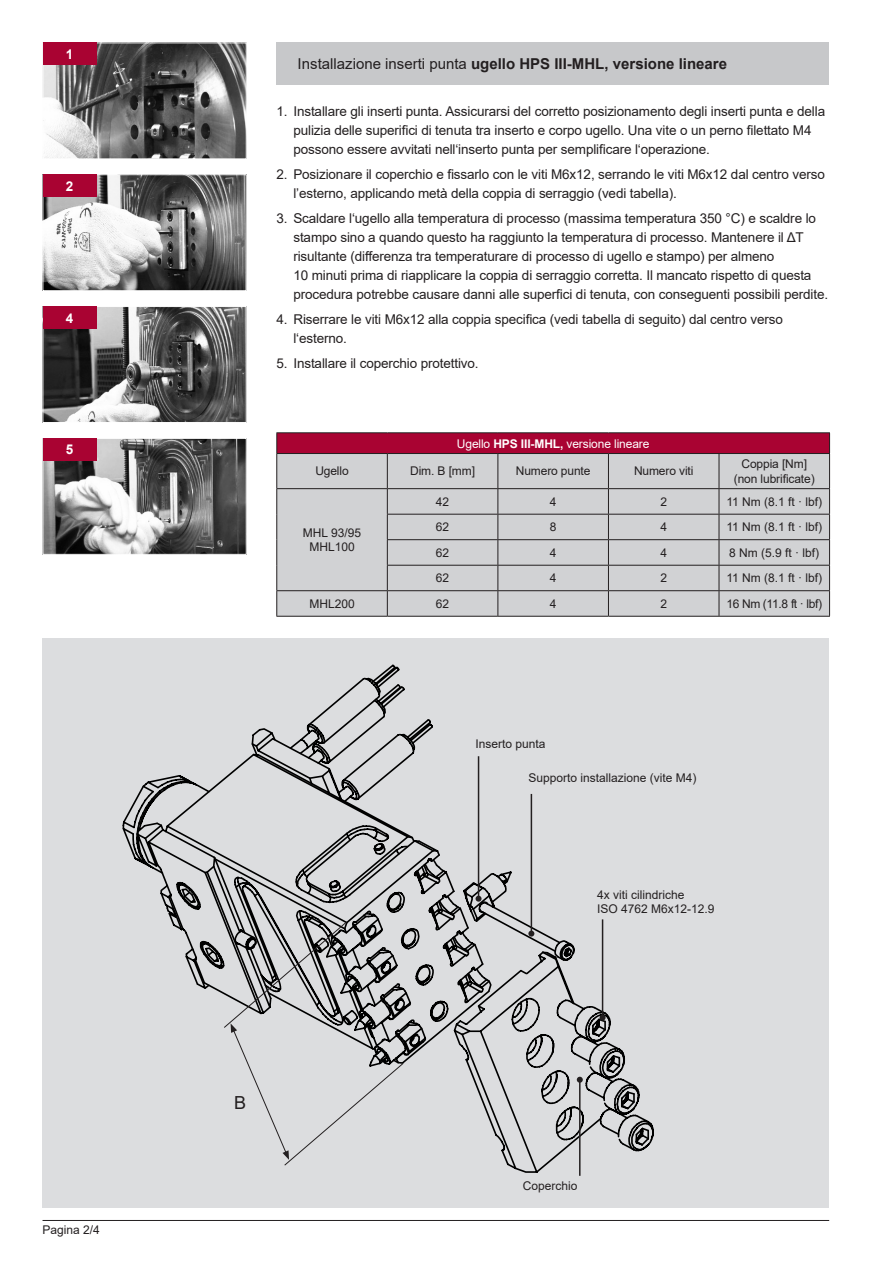
<style>
.page{position:relative;width:893px;height:1263px;background:#fff}
.page>*{position:absolute;margin:0;border:0;box-sizing:border-box;transform-origin:0 0}
.t1{font:18px "Arial";color:#231f20}
.t2{font:700 15px "Arial";color:#231f20}
.t3{font:13.5px/18.9px "Arial";letter-spacing:-.01em;color:#231f20}
.t4{font:700 13.5px "Arial";color:#fff}
.t5{font:12px/14.4px "Arial";color:#231f20;text-align:center}
.t6{font:12px "Arial";letter-spacing:-.01em;color:#fff}
.t7{font:12px "Arial";letter-spacing:-.03em;color:#231f20}
.s1{font-weight:400}
.s2{font-weight:700}
</style>
<div class="page">
<div style="left:276px;top:43px;width:553px;height:42px;background:#c7c8ca"></div>
<div style="left:43px;top:638px;width:786px;height:570px;background:#dcdddf"></div>
<hr style="left:579px;top:1080px;width:2px;height:96px;background:#231f20">
<hr style="left:43px;top:1220px;width:786px;height:1px;background:#231f20">
<div style="left:277px;top:433px;width:553px;height:20px;background:#a90332"></div>
<div style="left:277px;top:454px;width:552px;height:162px;background:#d1d2d4"></div>
<hr style="left:276px;top:432px;width:111px;height:1px;background:#231f20">
<svg style="left:276px;top:433px;width:1px;height:20px"></svg>
<hr style="left:387px;top:432px;width:111px;height:1px;background:#231f20">
<hr style="left:498px;top:432px;width:110px;height:1px;background:#231f20">
<hr style="left:608px;top:432px;width:111px;height:1px;background:#231f20">
<hr style="left:719px;top:432px;width:111px;height:1px;background:#231f20">
<svg style="left:829px;top:433px;width:1px;height:20px"></svg>
<hr style="left:276px;top:453px;width:111px;height:1px;background:#231f20">
<hr style="left:276px;top:454px;width:1px;height:34px;background:#231f20">
<hr style="left:387px;top:453px;width:111px;height:1px;background:#231f20">
<hr style="left:387px;top:454px;width:1px;height:34px;background:#231f20">
<hr style="left:498px;top:453px;width:110px;height:1px;background:#231f20">
<hr style="left:497px;top:454px;width:1px;height:34px;background:#231f20">
<hr style="left:608px;top:453px;width:111px;height:1px;background:#231f20">
<hr style="left:608px;top:454px;width:1px;height:34px;background:#231f20">
<hr style="left:719px;top:453px;width:111px;height:1px;background:#231f20">
<hr style="left:719px;top:454px;width:1px;height:34px;background:#231f20">
<hr style="left:829px;top:454px;width:1px;height:34px;background:#231f20">
<hr style="left:276px;top:488px;width:111px;height:1px;background:#231f20">
<hr style="left:387px;top:488px;width:111px;height:1px;background:#231f20">
<hr style="left:498px;top:488px;width:110px;height:1px;background:#231f20">
<hr style="left:608px;top:488px;width:111px;height:1px;background:#231f20">
<hr style="left:719px;top:488px;width:111px;height:1px;background:#231f20">
<hr style="left:387px;top:514px;width:111px;height:1px;background:#231f20">
<hr style="left:498px;top:514px;width:110px;height:1px;background:#231f20">
<hr style="left:608px;top:514px;width:111px;height:1px;background:#231f20">
<hr style="left:719px;top:514px;width:111px;height:1px;background:#231f20">
<hr style="left:387px;top:539px;width:111px;height:1px;background:#231f20">
<hr style="left:498px;top:539px;width:110px;height:1px;background:#231f20">
<hr style="left:608px;top:539px;width:111px;height:1px;background:#231f20">
<hr style="left:719px;top:539px;width:111px;height:1px;background:#231f20">
<hr style="left:387px;top:565px;width:111px;height:1px;background:#231f20">
<hr style="left:498px;top:565px;width:110px;height:1px;background:#231f20">
<hr style="left:608px;top:565px;width:111px;height:1px;background:#231f20">
<hr style="left:719px;top:565px;width:111px;height:1px;background:#231f20">
<hr style="left:276px;top:590px;width:111px;height:1px;background:#231f20">
<svg style="left:276px;top:489px;width:1px;height:127px"></svg>
<hr style="left:387px;top:590px;width:111px;height:1px;background:#231f20">
<svg style="left:387px;top:489px;width:1px;height:127px"></svg>
<hr style="left:498px;top:590px;width:110px;height:1px;background:#231f20">
<svg style="left:497px;top:489px;width:1px;height:127px"></svg>
<hr style="left:608px;top:590px;width:111px;height:1px;background:#231f20">
<svg style="left:608px;top:489px;width:1px;height:127px"></svg>
<hr style="left:719px;top:590px;width:111px;height:1px;background:#231f20">
<svg style="left:719px;top:489px;width:1px;height:127px"></svg>
<svg style="left:829px;top:489px;width:1px;height:127px"></svg>
<hr style="left:276px;top:616px;width:111px;height:1px;background:#231f20">
<hr style="left:387px;top:616px;width:111px;height:1px;background:#231f20">
<hr style="left:498px;top:616px;width:110px;height:1px;background:#231f20">
<hr style="left:608px;top:616px;width:111px;height:1px;background:#231f20">
<hr style="left:719px;top:616px;width:111px;height:1px;background:#231f20">
<svg style="left:122px;top:664px;width:532px;height:502px"></svg>
<img style="left:45px;top:45px;width:200px;height:112px">
<div style="left:43px;top:43px;width:204px;height:116px;border:1px solid #fff"></div>
<div style="left:43px;top:43px;width:53px;height:22px;background:#a90332"></div>
<img style="left:45px;top:176px;width:200px;height:113px">
<div style="left:43px;top:174px;width:204px;height:117px;border:1px solid #fff"></div>
<div style="left:43px;top:174px;width:53px;height:23px;background:#a90332"></div>
<img style="left:45px;top:308px;width:200px;height:113px">
<div style="left:43px;top:306px;width:204px;height:117px;border:1px solid #fff"></div>
<div style="left:43px;top:306px;width:53px;height:23px;background:#a90332"></div>
<img style="left:45px;top:440px;width:200px;height:113px">
<div style="left:43px;top:438px;width:204px;height:117px;border:1px solid #fff"></div>
<div style="left:43px;top:438px;width:53px;height:23px;background:#a90332"></div>
<p class="t4" style="left:66px;top:45px;width:9px">1</p>
<p class="t4" style="left:66px;top:176px;width:9px">2</p>
<p class="t4" style="left:66px;top:308px;width:9px">4</p>
<p class="t4" style="left:66px;top:440px;width:9px">5</p>
<p class="t5" style="left:43px;top:1223px;width:59px">Pagina 2/4</p>
<p class="t2" style="left:298px;top:53px;width:431px"><span class="s1">Installazione inserti punta</span> ugello HPS III-MHL, versione lineare</p>
<p class="t3" style="left:293px;top:102px;width:533px;text-indent:-17px">1. Installare gli inserti punta. Assicurarsi del corretto posizionamento degli inserti punta e della pulizia delle superifici di tenuta tra inserto e corpo ugello. Una vite o un perno filettato M4 possono essere avvitati nell‘inserto punta per semplificare l‘operazione.</p>
<p class="t3" style="left:293px;top:165px;width:533px;text-indent:-17px">2. Posizionare il coperchio e fissarlo con le viti M6x12, serrando le viti M6x12 dal centro verso l’esterno, applicando metà della coppia di serraggio (vedi tabella).</p>
<p class="t3" style="left:293px;top:209px;width:536px;text-indent:-17px">3. Scaldare l‘ugello alla temperatura di processo (massima temperatura 350 °C) e scaldre lo stampo sino a quando questo ha raggiunto la temperatura di processo. Mantenere il ΔT risultante (differenza tra temperaturare di processo di ugello e stampo) per almeno<br>10 minuti prima di riapplicare la coppia di serraggio corretta. Il mancato rispetto di questa procedura potrebbe causare danni alle superfici di tenuta, con conseguenti possibili perdite.</p>
<p class="t3" style="left:293px;top:310px;width:491px;text-indent:-17px">4. Riserrare le viti M6x12 alla coppia specifica (vedi tabella di seguito) dal centro verso l‘esterno.</p>
<p class="t3" style="left:276px;top:354px;width:204px">5. Installare il coperchio protettivo.</p>
<p class="t6" style="left:457px;top:435px;width:194px">Ugello <span class="s2">HPS III-MHL,</span> versione lineare</p>
<p class="t5" style="left:315px;top:464px;width:35px">Ugello</p>
<p class="t5" style="left:410px;top:464px;width:66px">Dim. B [mm]</p>
<p class="t5" style="left:516px;top:464px;width:76px">Numero punte</p>
<p class="t5" style="left:634px;top:464px;width:61px">Numero viti</p>
<p class="t5" style="left:734px;top:457px;width:82px">Coppia [Nm] (non lubrificate)</p>
<p class="t5" style="left:303px;top:525px;width:60px">MHL 93/95<br>MHL100</p>
<p class="t5" style="left:436px;top:494px;width:15px">42</p>
<p class="t5" style="left:550px;top:494px;width:8px">4</p>
<p class="t5" style="left:660px;top:494px;width:8px">2</p>
<p class="t5" style="left:726px;top:494px;width:97px">11 Nm (8.1 ft · lbf)</p>
<p class="t5" style="left:436px;top:520px;width:15px">62</p>
<p class="t5" style="left:550px;top:520px;width:8px">8</p>
<p class="t5" style="left:660px;top:520px;width:8px">4</p>
<p class="t5" style="left:726px;top:520px;width:97px">11 Nm (8.1 ft · lbf)</p>
<p class="t5" style="left:436px;top:545px;width:15px">62</p>
<p class="t5" style="left:550px;top:545px;width:8px">4</p>
<p class="t5" style="left:660px;top:545px;width:8px">4</p>
<p class="t5" style="left:729px;top:545px;width:92px">8 Nm (5.9 ft · lbf)</p>
<p class="t5" style="left:436px;top:571px;width:15px">62</p>
<p class="t5" style="left:550px;top:571px;width:8px">4</p>
<p class="t5" style="left:660px;top:571px;width:8px">2</p>
<p class="t5" style="left:726px;top:571px;width:97px">11 Nm (8.1 ft · lbf)</p>
<p class="t5" style="left:309px;top:596px;width:47px">MHL200</p>
<p class="t5" style="left:436px;top:596px;width:15px">62</p>
<p class="t5" style="left:550px;top:596px;width:8px">4</p>
<p class="t5" style="left:660px;top:596px;width:8px">2</p>
<p class="t7" style="left:726px;top:596px;width:97px">16 Nm (11.8 ft · lbf)</p>
<p class="t5" style="left:476px;top:736px;width:72px">Inserto punta</p>
<p class="t5" style="left:528px;top:771px;width:170px">Supporto installazione (vite M4)</p>
<p class="t5" style="left:597px;top:887px;width:119px;text-align:left">4x viti cilindriche<br>ISO 4762 M6x12-12.9</p>
<p class="t1" style="left:234px;top:1090px;width:14px">B</p>
<p class="t5" style="left:523px;top:1178px;width:56px">Coperchio</p>
</div>
